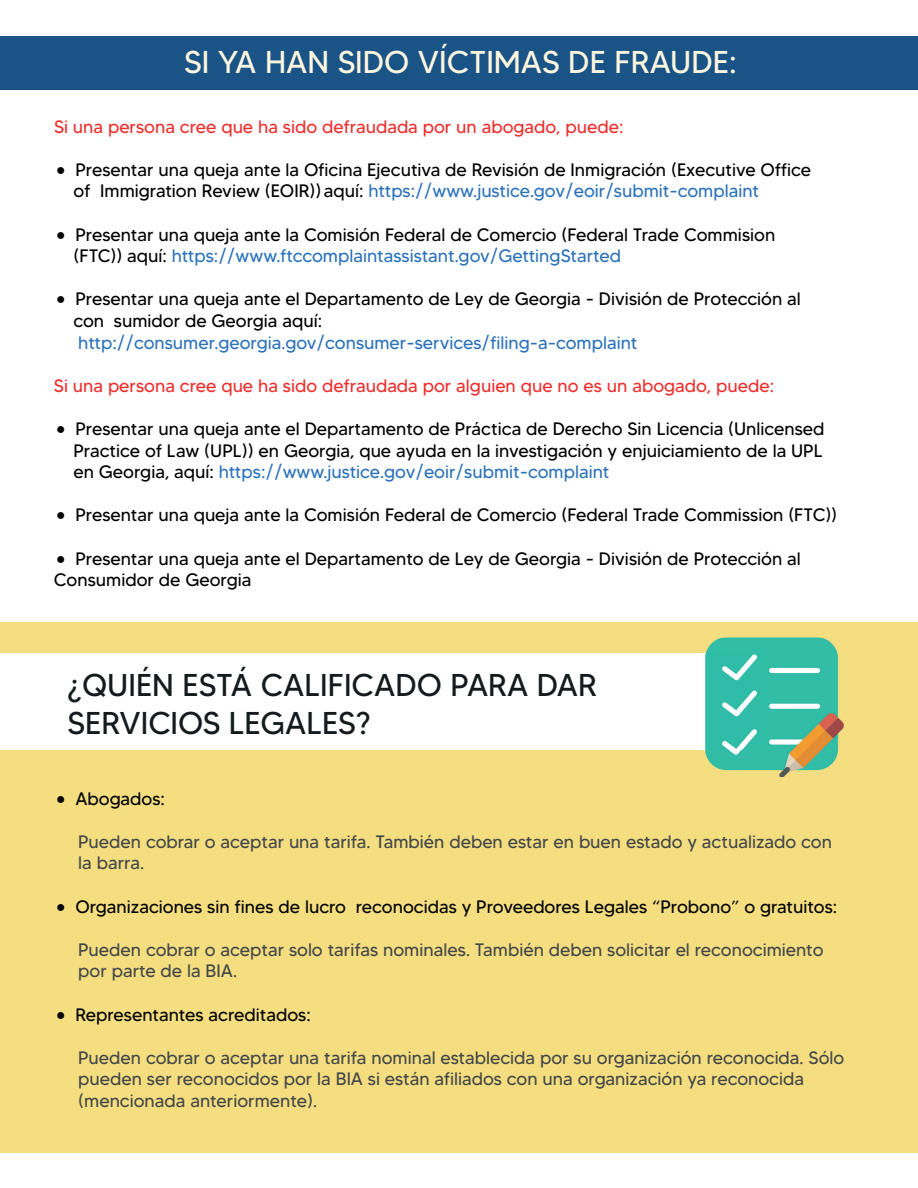
<style>
.page{position:relative;width:918px;height:1188px;background:#fff}
.page>*{position:absolute;margin:0;border:0;box-sizing:border-box;transform-origin:0 0}
.t1{font:31.5px/37.8px "MADETOMMY";color:#151a1d}
.t2{font:31.5px "MADETOMMY";color:#fef6df}
.t3{font:18px/21.6px "MADETOMMY";color:#000001}
.t4{font:18px/21.6px "MADETOMMY";color:#434749}
.t5{font:18px "MADETOMMY";color:#ee2f2d}
.t6{font:18px "MADETOMMY";color:#2c73ba}
.s1{font-family:"Champagne&Limousines";font-size:14.85px}
.s2{color:#2c73ba}
</style>
<div class="page">
<div style="left:0;top:36px;width:918px;height:54px;background:#1a5486"></div>
<div style="left:0;top:622px;width:918px;height:532px;background:#f4de80"></div>
<div style="left:0;top:654px;width:765px;height:96px;background:#fff"></div>
<img style="left:705px;top:638px;width:139px;height:139px">
<img style="left:705px;top:654px;width:60px;height:96px">
<h1 class="t2" style="left:184px;top:43px;width:554px">SI YA HAN SIDO VÍCTIMAS DE FRAUDE:</h1>
<p class="t5" style="left:54px;top:115px;width:571px">Si una persona cree que ha sido defraudada por un abogado, puede:</p>
<p class="t3" style="left:73px;top:159px;width:739px;text-indent:-19px"><span class="s1">●</span> Presentar una queja ante la Oficina Ejecutiva de Revisión de Inmigración (Executive Office of Immigration Review (EOIR)) aquí: <span class="s2">https://www.justice.gov/eoir/submit-complaint</span></p>
<p class="t3" style="left:73px;top:223px;width:703px;text-indent:-19px"><span class="s1">●</span> Presentar una queja ante la Comisión Federal de Comercio (Federal Trade Commision (FTC)) aquí: <span class="s2">https://www.ftccomplaintassistant.gov/GettingStarted</span></p>
<p class="t3" style="left:73px;top:288px;width:729px;text-indent:-19px"><span class="s1">●</span> Presentar una queja ante el Departamento de Ley de Georgia - División de Protección al con sumidor de Georgia aquí:</p>
<p class="t6" style="left:78px;top:331px;width:561px">http://consumer.georgia.gov/consumer-services/filing-a-complaint</p>
<p class="t5" style="left:54px;top:374px;width:722px">Si una persona cree que ha sido defraudada por alguien que no es un abogado, puede:</p>
<p class="t3" style="left:73px;top:418px;width:753px;text-align:justify;text-indent:-19px"><span class="s1">●</span> Presentar una queja ante el Departamento de Práctica de Derecho Sin Licencia (Unlicensed Practice of Law (UPL)) en Georgia, que ayuda en la investigación y enjuiciamiento de la UPL en Georgia, aquí: <span class="s2">https://www.justice.gov/eoir/submit-complaint</span></p>
<p class="t3" style="left:54px;top:504px;width:785px"><span class="s1">●</span> Presentar una queja ante la Comisión Federal de Comercio (Federal Trade Commission (FTC))</p>
<p class="t3" style="left:54px;top:547px;width:748px"><span class="s1">●</span> Presentar una queja ante el Departamento de Ley de Georgia - División de Protección al<br>Consumidor de Georgia</p>
<h1 class="t1" style="left:68px;top:666px;width:531px">¿QUIÉN ESTÁ CALIFICADO PARA DAR<br>SERVICIOS LEGALES?</h1>
<p class="t3" style="left:54px;top:787px;width:112px"><span class="s1">●</span> Abogados:</p>
<p class="t4" style="left:78px;top:831px;width:755px">Pueden cobrar o aceptar una tarifa. También deben estar en buen estado y actualizado con la barra.</p>
<p class="t3" style="left:54px;top:895px;width:785px"><span class="s1">●</span> Organizaciones sin fines de lucro reconocidas y Proveedores Legales “Probono” o gratuitos:</p>
<p class="t4" style="left:78px;top:939px;width:747px">Pueden cobrar o aceptar solo tarifas nominales. También deben solicitar el reconocimiento por parte de la BIA.</p>
<p class="t3" style="left:54px;top:1003px;width:258px"><span class="s1">●</span> Representantes acreditados:</p>
<p class="t4" style="left:78px;top:1047px;width:768px">Pueden cobrar o aceptar una tarifa nominal establecida por su organización reconocida. Sólo pueden ser reconocidos por la BIA si están afiliados con una organización ya reconocida (mencionada anteriormente).</p>
</div>
